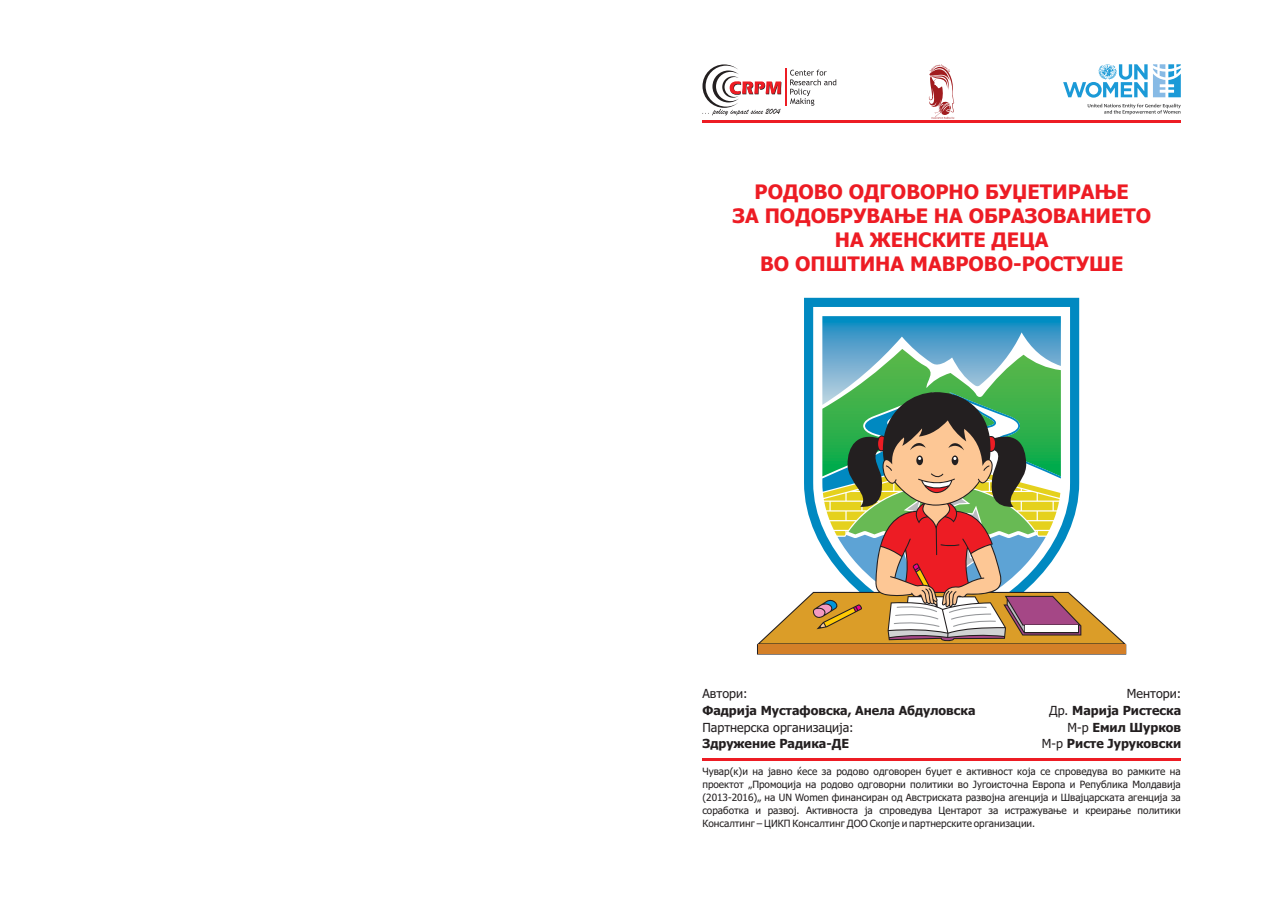
<style>
.page{position:relative;width:1263px;height:909px;background:#fff}
.page>*{position:absolute;margin:0;border:0;box-sizing:border-box;transform-origin:0 0}
.t1{font:700 20px/24.1px "Tahoma";color:#ed1c24;text-align:center}
.t2{font:700 12.5px/16.8px "Tahoma";color:#231f20;text-align:right}
.t3{font:12.5px "Tahoma";color:#231f20}
.t4{font:10px/13px "Tahoma";color:#231f20;text-align:justify}
.s1{font-weight:400}
</style>
<div class="page">
<div style="left:804px;top:298px;width:275px;height:18px;background:#0089c1"></div>
<svg style="left:813px;top:307px;width:257px;height:9px"></svg>
<svg style="left:790px;top:70px;width:46px;height:36px"></svg>
<hr style="left:785px;top:68px;width:2px;height:37px;background:#ed1c24">
<svg style="left:702px;top:64px;width:79px;height:52px"></svg>
<svg style="left:1153px;top:64px;width:28px;height:33px"></svg>
<svg style="left:1063px;top:64px;width:84px;height:34px"></svg>
<svg style="left:1087px;top:104px;width:93px;height:11px"></svg>
<hr style="left:702px;top:757px;width:479px;height:3px;background:#ed1c24">
<hr style="left:702px;top:120px;width:479px;height:3px;background:#ed1c24">
<svg style="left:928px;top:64px;width:26px;height:55px"></svg>
<svg style="left:757px;top:641px;width:369px;height:13px"></svg>
<div style="left:758px;top:644px;width:367px;height:9px;background:#d48028"></div>
<svg style="left:759px;top:316px;width:364px;height:327px"></svg>
<h1 class="t1" style="left:732px;top:181px;width:420px">РОДОВО ОДГОВОРНО БУЏЕТИРАЊЕ<br>ЗА ПОДОБРУВАЊЕ НА ОБРАЗОВАНИЕТО<br>НА ЖЕНСКИТЕ ДЕЦА<br>ВО ОПШТИНА МАВРОВО-РОСТУШЕ</h1>
<p class="t3" style="left:702px;top:688px;width:47px">Автори:</p>
<p class="t2" style="left:702px;top:702px;width:274px">Фадрија Мустафовска, Анела Абдуловска</p>
<p class="t3" style="left:702px;top:721px;width:153px">Партнерска организација:</p>
<p class="t2" style="left:702px;top:736px;width:148px">Здружение Радика-ДЕ</p>
<p class="t2" style="left:1042px;top:686px;width:141px"><span class="s1">Ментори:<br>Др.</span> Марија Ристеска<br><span class="s1">М-р</span> Емил Шурков<br><span class="s1">М-р</span> Ристе Јуруковски</p>
<p class="t4" style="left:702px;top:765px;width:480px">Чувар(к)и на јавно ќесе за родово одговорен буџет е активност која се спроведува во рамките на проектот „Промоција на родово одговорни политики во Југоисточна Европа и Република Молдавија (2013-2016)„ на UN Women финансиран од Австриската развојна агенција и Швајцарската агенција за соработка и развој. Активноста ја спроведува Центарот за истражување и креирање политики Консалтинг – ЦИКП Консалтинг ДОО Скопје и партнерските организации.</p>
</div>
